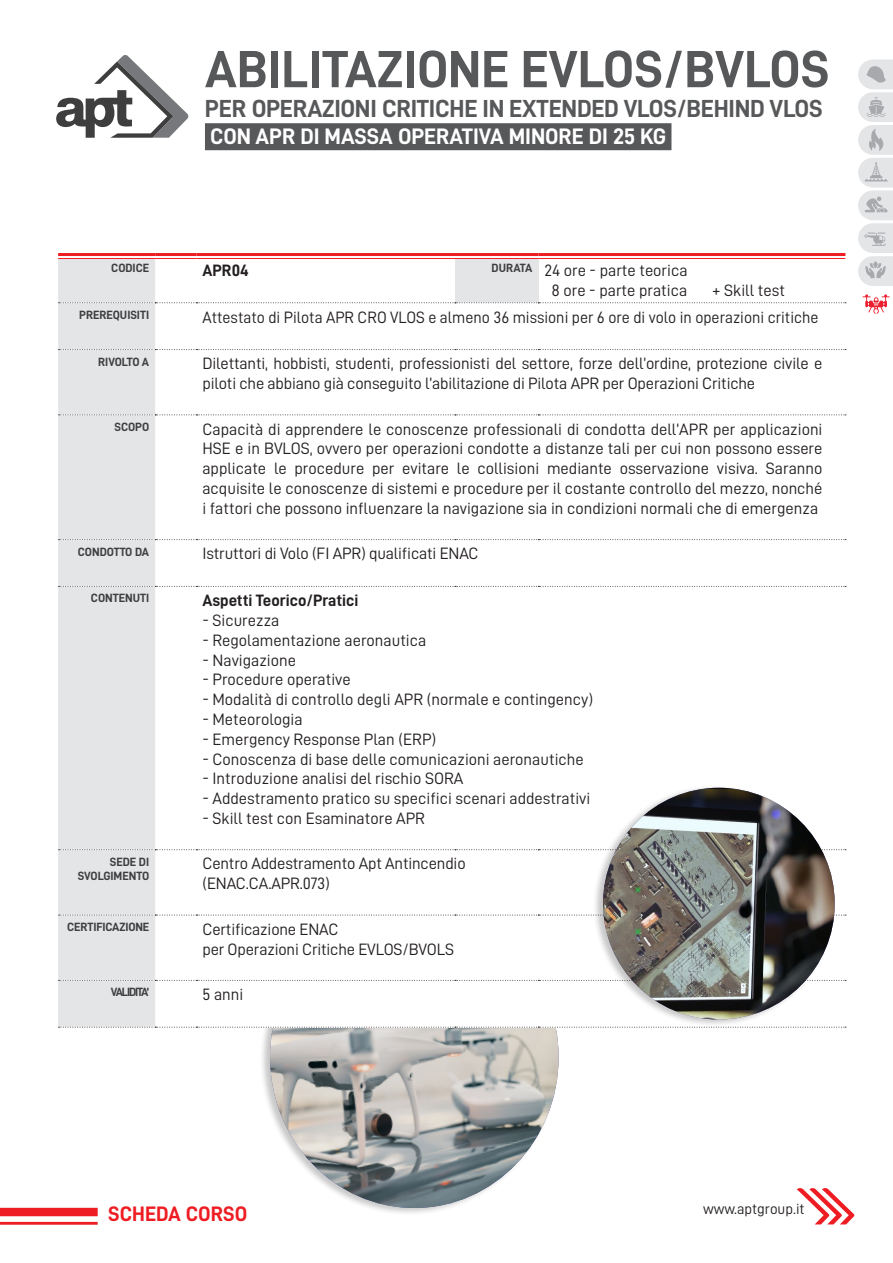
<style>
.page{position:relative;width:893px;height:1263px;background:#fff}
.page>*{position:absolute;margin:0;border:0;box-sizing:border-box;transform-origin:0 0}
.t1{font:52.5px "D DIN Bold";color:#57585a}
.t2{font:24.75px "D DIN Bold";letter-spacing:-.01em;color:#57585a}
.sototitolo_schede{font:22.5px "D DIN Bold";color:#fff}
.t3{font:21px "D DIN Bold";color:#ee1d23}
.t4{font:16.5px/19.8px "D DIN";color:#231f20}
.t5{font:16.5px "D DIN Bold";color:#231f20}
.t6{font:15px "D DIN";color:#231f20}
.t7{font:12px/14.4px "D DIN Bold";letter-spacing:-.01em;color:#3e3e3f;text-align:right}
.t8{font:12px "D DIN Bold";letter-spacing:-.09em;color:#3e3e3f}
</style>
<div class="page">
<div style="left:0;top:1208px;width:98px;height:8px;background:#ee1d23"></div>
<hr style="left:0;top:1222px;width:98px;height:3px;background:#ee1d23">
<svg style="left:797px;top:1188px;width:57px;height:36px"></svg>
<svg style="left:56px;top:55px;width:133px;height:83px"></svg>
<div style="left:205px;top:123px;width:466px;height:27px;background:#57585a"></div>
<svg style="left:858px;top:60px;width:35px;height:226px"></svg>
<div style="left:259px;top:903px;width:300px;height:313px;background:#231f20;opacity:.25"></div>
<img style="left:270px;top:1028px;width:289px;height:180px">
<div style="left:58px;top:253px;width:787px;height:774px;background:#fff"></div>
<div style="left:58px;top:259px;width:97px;height:768px;background:#e4e5e7"></div>
<div style="left:455px;top:256px;width:83px;height:47px;background:#e4e5e7"></div>
<div style="left:455px;top:253px;width:83px;height:6px;background:#fff"></div>
<svg style="left:59px;top:302px;width:787px;height:1px"></svg>
<svg style="left:59px;top:349px;width:787px;height:1px"></svg>
<svg style="left:59px;top:414px;width:787px;height:1px"></svg>
<svg style="left:59px;top:539px;width:787px;height:1px"></svg>
<svg style="left:59px;top:586px;width:787px;height:1px"></svg>
<svg style="left:59px;top:849px;width:787px;height:1px"></svg>
<svg style="left:59px;top:915px;width:787px;height:1px"></svg>
<svg style="left:59px;top:980px;width:787px;height:1px"></svg>
<svg style="left:59px;top:1027px;width:787px;height:1px"></svg>
<hr style="left:58px;top:253px;width:97px;height:3px;background:#ee1d23">
<hr style="left:58px;top:258px;width:97px;height:1px;background:#ee1d23">
<hr style="left:155px;top:253px;width:41px;height:3px;background:#ee1d23">
<hr style="left:155px;top:258px;width:41px;height:1px;background:#ee1d23">
<hr style="left:196px;top:253px;width:259px;height:3px;background:#ee1d23">
<hr style="left:196px;top:258px;width:259px;height:1px;background:#ee1d23">
<hr style="left:538px;top:253px;width:307px;height:3px;background:#ee1d23">
<hr style="left:538px;top:258px;width:307px;height:1px;background:#ee1d23">
<hr style="left:455px;top:253px;width:83px;height:3px;background:#ee1d23">
<hr style="left:455px;top:258px;width:83px;height:1px;background:#ee1d23">
<div style="left:592px;top:784px;width:243px;height:243px;background:#231f20;opacity:.25"></div>
<img style="left:603px;top:788px;width:232px;height:231px;border-radius:116px">
<svg style="left:863px;top:294px;width:27px;height:20px"></svg>
<p class="t1" style="left:205px;top:40px;width:626px">ABILITAZIONE EVLOS/BVLOS</p>
<p class="t2" style="left:205px;top:95px;width:619px">PER OPERAZIONI CRITICHE IN EXTENDED VLOS/BEHIND VLOS</p>
<p class="sototitolo_schede" style="left:210px;top:124px;width:458px">CON APR DI MASSA OPERATIVA MINORE DI 25 KG</p>
<p class="t7" style="left:111px;top:260px;width:39px">CODICE</p>
<p class="t5" style="left:202px;top:261px;width:48px">APR04</p>
<p class="t7" style="left:492px;top:260px;width:42px">DURATA</p>
<p class="t4" style="left:544px;top:260px;width:145px;text-align:center">24 ore - parte teorica<br>8 ore - parte pratica</p>
<p class="t4" style="left:712px;top:280px;width:74px">+ Skill test</p>
<p class="t7" style="left:79px;top:307px;width:71px">PREREQUISITI</p>
<p class="t4" style="left:202px;top:307px;width:618px">Attestato di Pilota APR CRO VLOS e almeno 36 missioni per 6 ore di volo in operazioni critiche</p>
<p class="t7" style="left:98px;top:354px;width:53px">RIVOLTO A</p>
<p class="t4" style="left:202px;top:353px;width:621px">Dilettanti, hobbisti, studenti, professionisti del settore, forze dell’ordine, protezione civile e piloti che abbiano già conseguito l’abilitazione di Pilota APR per Operazioni Critiche</p>
<p class="t7" style="left:114px;top:419px;width:36px">SCOPO</p>
<p class="t4" style="left:202px;top:419px;width:622px;text-align:justify">Capacità di apprendere le conoscenze professionali di condotta dell’APR per applicazioni HSE e in BVLOS, ovvero per operazioni condotte a distanze tali per cui non possono essere applicate le procedure per evitare le collisioni mediante osservazione visiva. Saranno acquisite le conoscenze di sistemi e procedure per il costante controllo del mezzo, nonché i fattori che possono influenzare la navigazione sia in condizioni normali che di emergenza</p>
<p class="t7" style="left:78px;top:544px;width:73px">CONDOTTO DA</p>
<p class="t4" style="left:202px;top:543px;width:278px">Istruttori di Volo (FI APR) qualificati ENAC</p>
<p class="t7" style="left:91px;top:591px;width:60px">CONTENUTI</p>
<p class="t5" style="left:202px;top:591px;width:157px">Aspetti Teorico/Pratici</p>
<p class="t4" style="left:202px;top:610px;width:78px">- Sicurezza</p>
<p class="t4" style="left:202px;top:630px;width:225px">- Regolamentazione aeronautica</p>
<p class="t4" style="left:202px;top:650px;width:95px">- Navigazione</p>
<p class="t4" style="left:202px;top:669px;width:150px">- Procedure operative</p>
<p class="t4" style="left:202px;top:689px;width:392px">- Modalità di controllo degli APR (normale e contingency)</p>
<p class="t4" style="left:202px;top:709px;width:102px">- Meteorologia</p>
<p class="t4" style="left:202px;top:729px;width:235px">- Emergency Response Plan (ERP)</p>
<p class="t4" style="left:202px;top:749px;width:383px">- Conoscenza di base delle comunicazioni aeronautiche</p>
<p class="t4" style="left:202px;top:768px;width:263px">- Introduzione analisi del rischio SORA</p>
<p class="t4" style="left:202px;top:788px;width:389px">- Addestramento pratico su specifici scenari addestrativi</p>
<p class="t4" style="left:202px;top:808px;width:224px">- Skill test con Esaminatore APR</p>
<p class="t7" style="left:78px;top:854px;width:73px">SEDE DI<br>SVOLGIMENTO</p>
<p class="t4" style="left:202px;top:853px;width:265px">Centro Addestramento Apt Antincendio (ENAC.CA.APR.073)</p>
<p class="t7" style="left:67px;top:919px;width:83px">CERTIFICAZIONE</p>
<p class="t4" style="left:202px;top:919px;width:253px">Certificazione ENAC<br>per Operazioni Critiche EVLOS/BVOLS</p>
<p class="t8" style="left:111px;top:985px;width:40px">VALIDITA’</p>
<p class="t4" style="left:202px;top:984px;width:42px">5 anni</p>
<p class="t3" style="left:108px;top:1202px;width:141px">SCHEDA CORSO</p>
<p class="t6" style="left:703px;top:1201px;width:103px">www.aptgroup.it</p>
</div>
